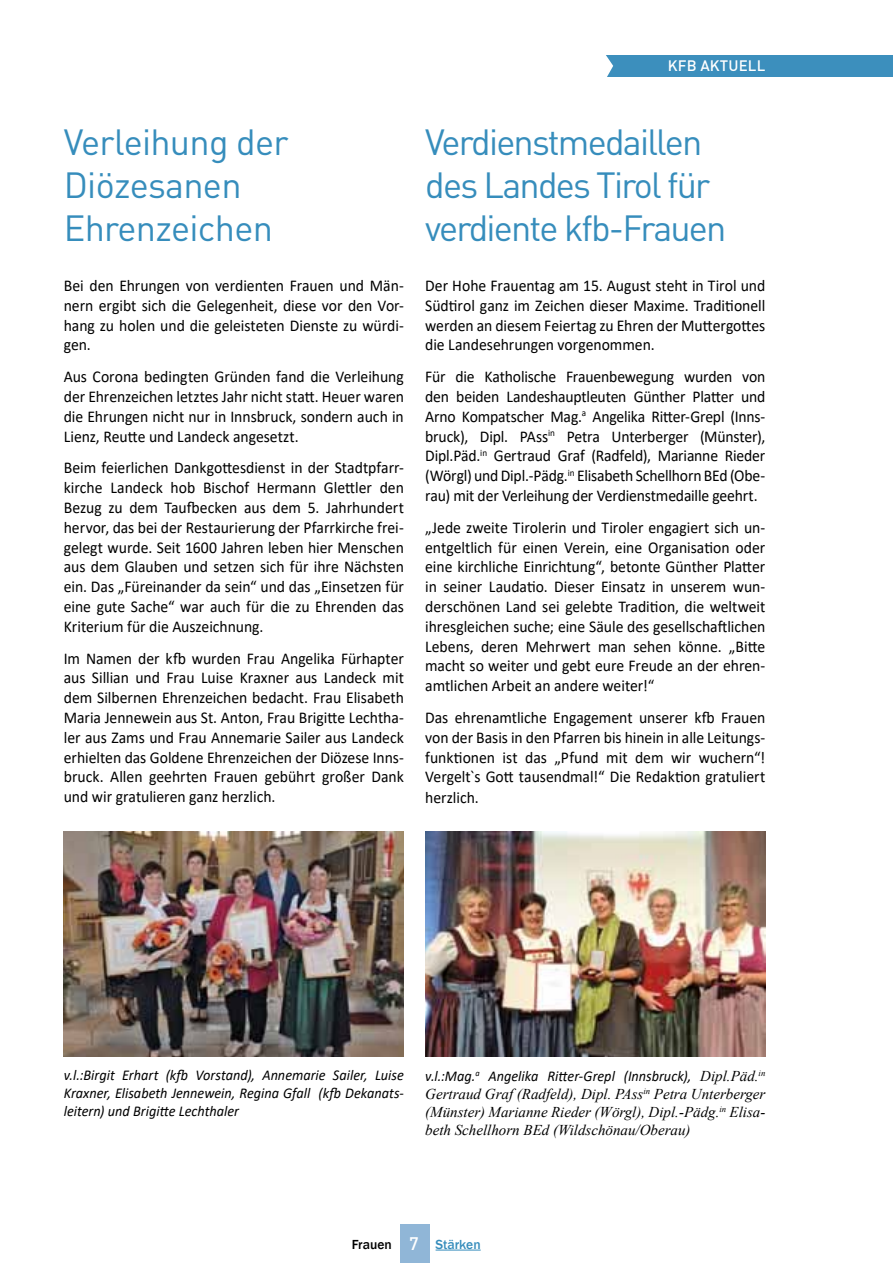
<style>
.page{position:relative;width:893px;height:1263px;background:#fff}
.page>*{position:absolute;margin:0;border:0;box-sizing:border-box;transform-origin:0 0}
.t1{font:36px/43.2px "DIN Pro";letter-spacing:-.05em;color:#368dbc}
.t2{font:36px/43.2px "DIN Pro";letter-spacing:-.02em;color:#368dbc}
.t3{font:16.5px/19.8px "Calibri";letter-spacing:-.005em;color:#000;text-align:justify;scale:.95 1}
.t4{font:italic 15px/18px "Calibri";color:#000;text-align:justify;scale:.95 1}
.t5{font:italic 15px/18px "Times New Roman";color:#000;text-align:justify}
.t6{font:500 15px "DIN Pro";letter-spacing:.01em;color:#fff}
.t7{font:500 13.5px "Franklin Gothic";color:#368dbc}
.s1{font-family:"Times New Roman"}
.s2{color:#000}
.s3{font-family:"DIN Pro";font-size:18px;color:#fff}
</style>
<div class="page">
<div style="left:605px;top:55px;width:288px;height:22px;background:#3c8fbd"></div>
<img style="left:64px;top:831px;width:340px;height:226px">
<img style="left:425px;top:831px;width:340px;height:226px">
<hr style="left:436px;top:1250px;width:45px;height:1px;background:#368dbc">
<div style="left:400px;top:1225px;width:29px;height:38px;background:#90b6d7"></div>
<svg style="left:605px;top:55px;width:9px;height:22px"></svg>
<p class="t6" style="left:668px;top:54px;width:99px">KFB AKTUELL</p>
<h1 class="t2" style="left:64px;top:118px;width:226px">Verleihung der<br>Diözesanen<br>Ehrenzeichen</h1>
<p class="t3" style="left:64px;top:275px;width:360px">Bei den Ehrungen von verdienten Frauen und Män&shy;nern ergibt sich die Gelegenheit, diese vor den Vor&shy;hang zu holen und die geleisteten Dienste zu würdi&shy;gen.</p>
<p class="t3" style="left:64px;top:366px;width:360px">Aus Corona bedingten Gründen fand die Verleihung der Ehrenzeichen letztes Jahr nicht statt. Heuer waren die Ehrungen nicht nur in Innsbruck, sondern auch in Lienz, Reutte und Landeck angesetzt.</p>
<p class="t3" style="left:64px;top:457px;width:360px">Beim feierlichen Dankgottesdienst in der Stadtpfarr&shy;kirche Landeck hob Bischof Hermann Glettler den Bezug zu dem Taufbecken aus dem 5. Jahrhundert hervor, das bei der Restaurierung der Pfarrkirche frei&shy;gelegt wurde. Seit 1600 Jahren leben hier Menschen aus dem Glauben und setzen sich für ihre Nächsten ein. Das „Füreinander da sein“ und das „Einsetzen für eine gute Sache“ war auch für die zu Ehrenden das Kriterium für die Auszeichnung.</p>
<p class="t3" style="left:64px;top:648px;width:360px">Im Namen der kfb wurden Frau Angelika Fürhapter aus Sillian und Frau Luise Kraxner aus Landeck mit dem Silbernen Ehrenzeichen bedacht. Frau Elisabeth Maria Jennewein aus St. Anton, Frau Brigitte Lechtha&shy;ler aus Zams und Frau Annemarie Sailer aus Landeck erhielten das Goldene Ehrenzeichen der Diözese Inns&shy;bruck. Allen geehrten Frauen gebührt großer Dank und wir gratulieren ganz herzlich.</p>
<h1 class="t1" style="left:425px;top:118px;width:303px">Verdienstmedaillen des Landes Tirol für verdiente kfb-Frauen</h1>
<p class="t3" style="left:425px;top:275px;width:360px">Der Hohe Frauentag am 15. August steht in Tirol und Südtirol ganz im Zeichen dieser Maxime. Traditionell werden an diesem Feiertag zu Ehren der Muttergottes die Landesehrungen vorgenommen.</p>
<p class="t3" style="left:425px;top:366px;width:360px">Für die Katholische Frauenbewegung wurden von den beiden Landeshauptleuten Günther Platter und Arno Kompatscher Mag.<sup>a</sup> Angelika Ritter-Grepl (Inns&shy;bruck), Dipl. PAss<sup>in</sup> Petra Unterberger (Münster), Dipl.Päd.<sup>in</sup> Gertraud Graf (Radfeld), Marianne Rieder (Wörgl) und Dipl.-Pädg.<sup>in</sup> Elisabeth Schellhorn BEd (Obe&shy;rau) mit der Verleihung der Verdienstmedaille geehrt.</p>
<p class="t3" style="left:425px;top:517px;width:360px">„Jede zweite Tirolerin und Tiroler engagiert sich un&shy;entgeltlich für einen Verein, eine Organisation oder eine kirchliche Einrichtung“, betonte Günther Platter in seiner Laudatio. Dieser Einsatz in unserem wun&shy;derschönen Land sei gelebte Tradition, die weltweit ihresgleichen suche; eine Säule des gesellschaftlichen Lebens, deren Mehrwert man sehen könne. „Bitte macht so weiter und gebt eure Freude an der ehren&shy;amtlichen Arbeit an andere weiter!“</p>
<p class="t3" style="left:425px;top:707px;width:360px">Das ehrenamtliche Engagement unserer kfb Frauen von der Basis in den Pfarren bis hinein in alle Leitungs&shy;funktionen ist das „Pfund mit dem wir wuchern“!<br>Vergelt`s Gott tausendmal!“ Die Redaktion gratuliert herzlich.</p>
<p class="t4" style="left:64px;top:1065px;width:360px">v.l.:Birgit Erhart (kfb Vorstand), Annemarie Sailer, Luise Kraxner, Elisabeth Jennewein, Regina Gfall (kfb Dekanats&shy;leitern) und Brigitte Lechthaler</p>
<p class="t4" style="left:425px;top:1066px;width:360px">v.l.:Mag.<sup>a</sup> Angelika Ritter-Grepl (Innsbruck), <span class="s1">Dipl.Päd.</span><sup>in</sup></p>
<p class="t5" style="left:425px;top:1084px;width:342px">Gertraud Graf (Radfeld), Dipl. PAss<sup>in</sup> Petra Unterberger (Münster) Marianne Rieder (Wörgl), Dipl.-Pädg.<sup>in</sup> Elisa&shy;beth Schellhorn BEd (Wildschönau/Oberau)</p>
<p class="t7" style="left:352px;top:1236px;width:130px"><span class="s2">Frauen</span> <span class="s3">7</span> Stärken</p>
</div>
